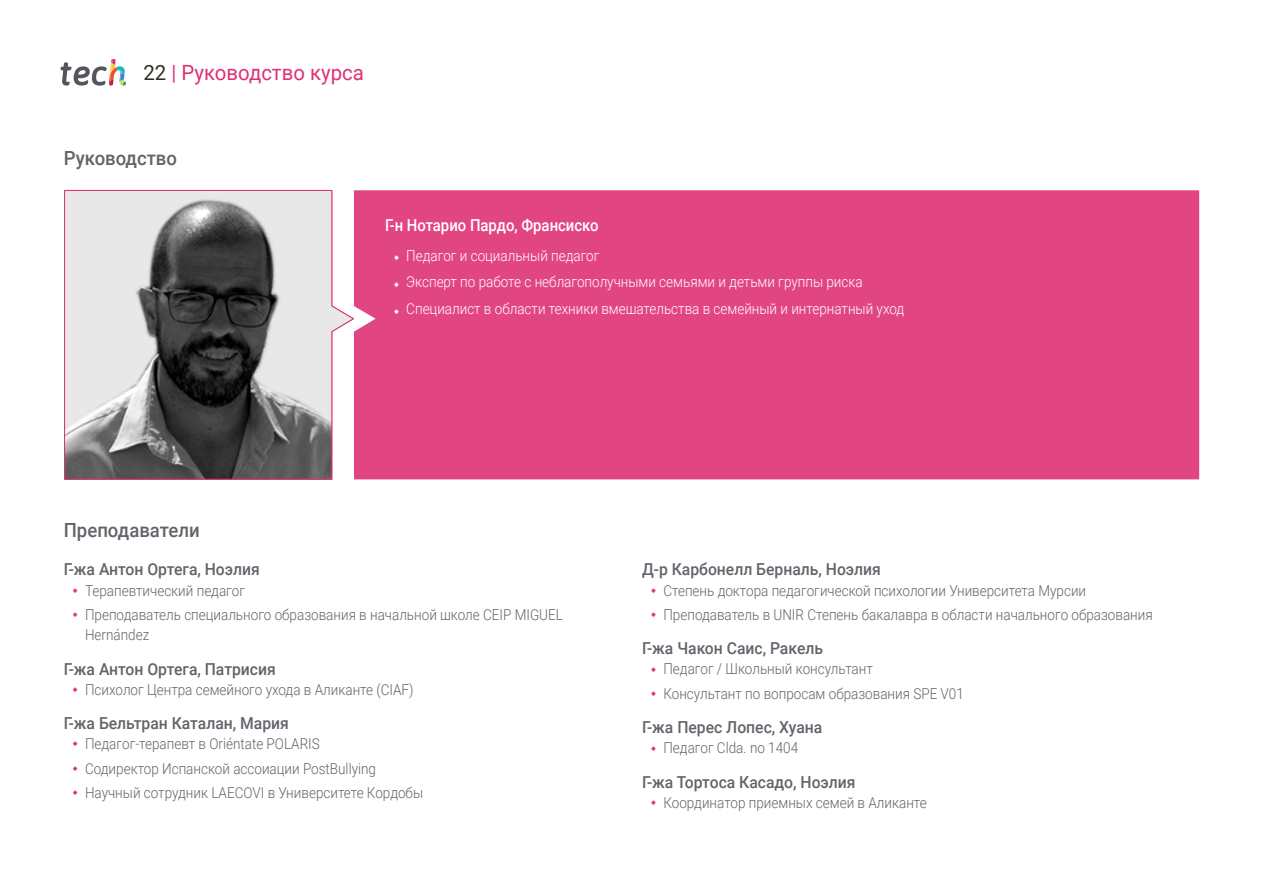
<style>
.page{position:relative;width:1263px;height:893px;background:#fff}
.page>*{position:absolute;margin:0;border:0;box-sizing:border-box;transform-origin:0 0}
.t1{font:21px "Roboto";color:#df3174}
.t2{font:500 19.5px "Roboto";color:#61646a;scale:.95 1}
.t3{font:500 16.5px "Roboto";color:#61646a;scale:.95 1}
.t4{font:500 16.5px "Roboto";color:#fff;scale:.9 1}
.t5{font:300 15px/24.5px "Roboto";color:#61646a;scale:.9 1}
.t6{font:300 15px/26.7px "Roboto";color:#fff;scale:.9 1}
.s1{color:#312e20}
</style>
<div class="page">
<div style="left:354px;top:190px;width:845px;height:289px;background:#e24682"></div>
<svg style="left:64px;top:190px;width:290px;height:290px;background:#9c999a"></svg>
<svg style="left:61px;top:59px;width:65px;height:27px"></svg>
<svg style="left:394px;top:255px;width:5px;height:5px"></svg>
<svg style="left:394px;top:282px;width:5px;height:5px"></svg>
<svg style="left:394px;top:309px;width:5px;height:5px"></svg>
<h1 class="t1" style="left:144px;top:57px;width:222px"><span class="s1">22</span> | Руководство курса</h1>
<h2 class="t2" style="left:64px;top:144px;width:120px">Руководство</h2>
<p class="t4" style="left:385px;top:214px;width:239px">Г-н Нотарио Пардо, Франсиско</p>
<p class="t6" style="left:406px;top:241px;width:555px">Педагог и социальный педагог<br>Эксперт по работе с неблагополучными семьями и детьми группы риска<br>Специалист в области техники вмешательства в семейный и интернатный уход</p>
<h2 class="t2" style="left:64px;top:516px;width:144px">Преподаватели</h2>
<p class="t3" style="left:64px;top:558px;width:208px">Г-жа Антон Ортега, Ноэлия</p>
<p class="t5" style="left:85px;top:577px;width:532px">Терапевтический педагог<br>Преподаватель специального образования в начальной школе CEIP MIGUEL</p>
<p class="t5" style="left:85px;top:622px;width:73px">Hernández</p>
<p class="t3" style="left:64px;top:657px;width:225px">Г-жа Антон Ортега, Патрисия</p>
<p class="t5" style="left:85px;top:677px;width:367px">Психолог Центра семейного ухода в Аликанте (CIAF)</p>
<p class="t3" style="left:64px;top:711px;width:238px">Г-жа Бельтран Каталан, Мария</p>
<p class="t5" style="left:85px;top:731px;width:377px">Педагог-терапевт в Oriéntate POLARIS<br>Содиректор Испанской ассоиации PostBullying<br>Научный сотрудник LAECOVI в Университете Кордобы</p>
<p class="t3" style="left:642px;top:558px;width:253px">Д-р Карбонелл Берналь, Ноэлия</p>
<p class="t5" style="left:663px;top:577px;width:545px">Степень доктора педагогической психологии Университета Мурсии<br>Преподаватель в UNIR Степень бакалавра в области начального образования</p>
<p class="t3" style="left:642px;top:637px;width:192px">Г-жа Чакон Саис, Ракель</p>
<p class="t5" style="left:663px;top:656px;width:335px">Педагог / Школьный консультант<br>Консультант по вопросам образования SPE V01</p>
<p class="t3" style="left:642px;top:716px;width:191px">Г-жа Перес Лопес, Хуана</p>
<p class="t5" style="left:663px;top:735px;width:151px">Педагог Clda. no 1404</p>
<p class="t3" style="left:642px;top:770px;width:226px">Г-жа Тортоса Касадо, Ноэлия</p>
<p class="t5" style="left:663px;top:790px;width:294px">Координатор приемных семей в Аликанте</p>
</div>
